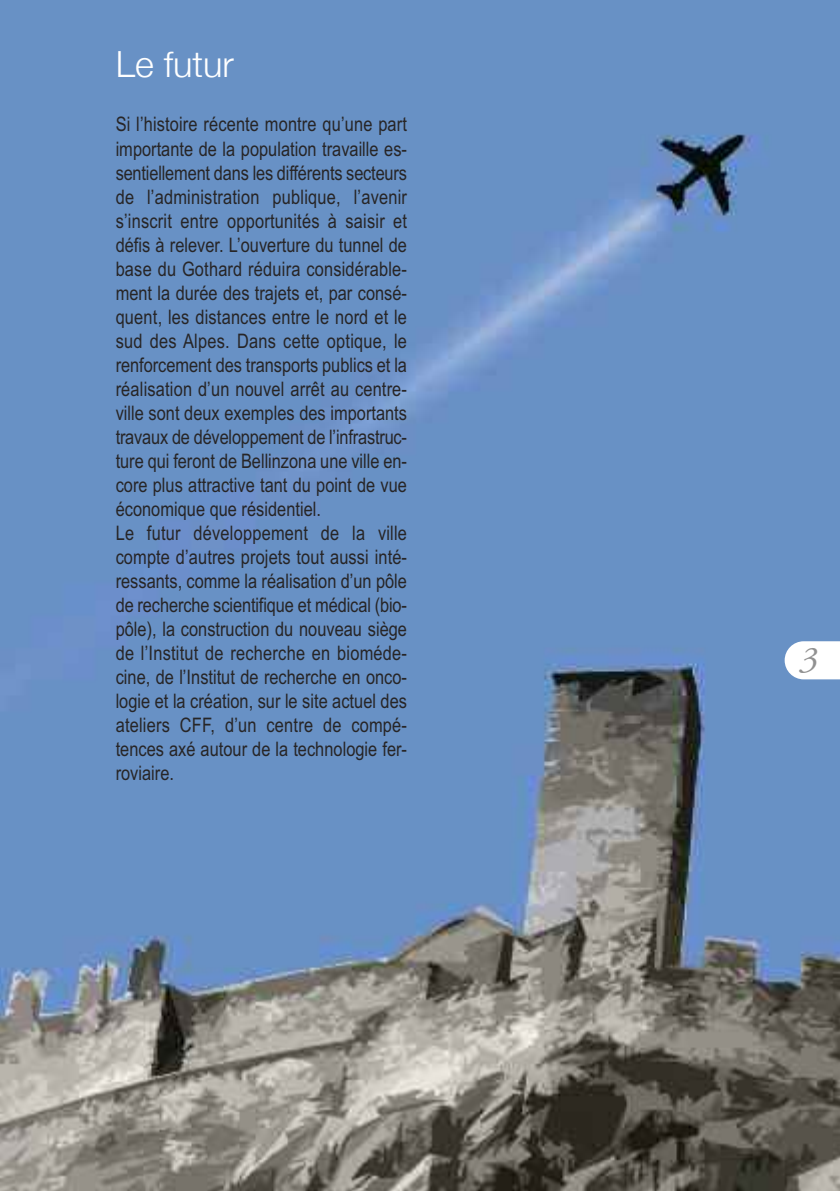
<style>
.page{position:relative;width:840px;height:1191px;background:#fff}
.page>*{position:absolute;margin:0;border:0;box-sizing:border-box;transform-origin:0 0}
.t1{font:300 36px "Helvetica Neue";color:#fff}
.t2{font:italic 36px "Adobe Garamond Pro";color:#919191}
.t3{font:20px/24px "Arial Narrow";color:#272526}
</style>
<div class="page">
<img style="left:0;top:0;width:839px;height:1191px">
<svg style="left:784px;top:641px;width:55px;height:38px"></svg>
<h1 class="t1" style="left:116px;top:42px;width:120px">Le futur</h1>
<p class="t3" style="left:116px;top:113px;width:293px">Si l’histoire récente montre qu’une part importante de la population travaille es&shy;sentiellement dans les différents secteurs de l’administration publique, l’avenir s’inscrit entre opportunités à saisir et défis à relever. L’ouverture du tunnel de base du Gothard réduira considérable&shy;ment la durée des trajets et, par consé&shy;quent, les distances entre le nord et le sud des Alpes. Dans cette optique, le renforcement des transports publics et la réalisation d’un nouvel arrêt au centre&shy;ville sont deux exemples des importants travaux de développement de l’infrastruc&shy;ture qui feront de Bellinzona une ville en&shy;core plus attractive tant du point de vue économique que résidentiel.<br>Le futur développement de la ville compte d’autres projets tout aussi inté&shy;ressants, comme la réalisation d’un pôle de recherche scientifique et médical (bio&shy;pôle), la construction du nouveau siège de l’Institut de recherche en bioméde&shy;cine, de l’Institut de recherche en onco&shy;logie et la création, sur le site actuel des ateliers CFF, d’un centre de compé&shy;tences axé autour de la technologie fer&shy;roviaire.</p>
<h1 class="t2" style="left:799px;top:646px;width:19px">3</h1>
</div>
